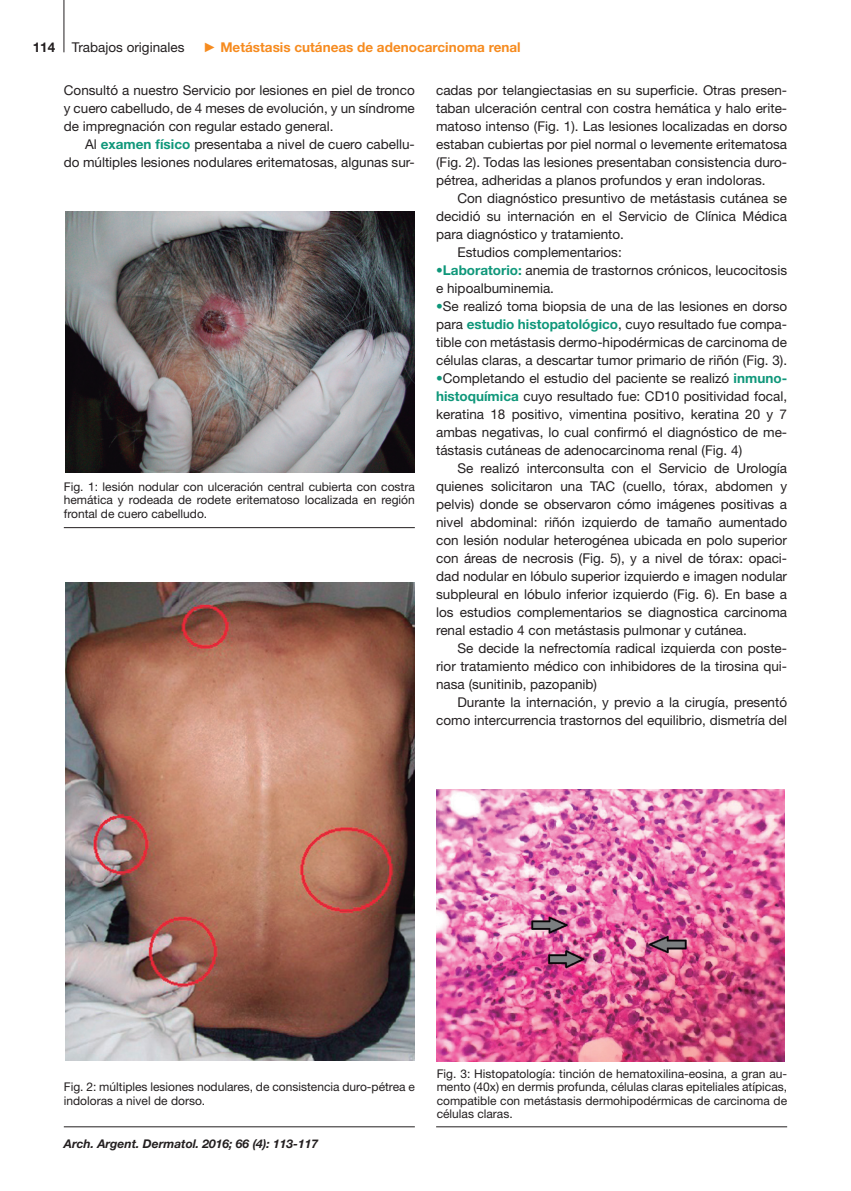
<style>
.page{position:relative;width:851px;height:1191px;background:#fff}
.page>*{position:absolute;margin:0;border:0;box-sizing:border-box;transform-origin:0 0}
.TEXTO_CON_TAB{font:13.5px/18px "Helvetica Neue LT Std";color:#231f20;text-align:justify}
.t1{font:700 13.5px "Helvetica Neue LT Std";color:#f68b1f}
.t2{font:700 13.5px "Helvetica Neue LT Std";color:#231f20}
.EPIGRAFES{font:12px/13.5px "Helvetica Neue LT Std";color:#231f20;text-align:justify}
.CITA_ARTICULO{font:italic 700 12px "Helvetica Neue LT Std";color:#231f20}
.s1{font-family:"Arial";font-weight:400}
.s2{font-weight:700;color:#0f977a}
</style>
<div class="page">
<hr style="left:64px;top:0;width:1px;height:52px;background:#231f20">
<img style="left:65px;top:211px;width:349px;height:262px">
<hr style="left:64px;top:527px;width:351px;height:1px;background:#231f20">
<hr style="left:64px;top:1126px;width:351px;height:1px;background:#231f20">
<hr style="left:436px;top:1126px;width:351px;height:1px;background:#231f20">
<img style="left:65px;top:582px;width:349px;height:478px">
<img style="left:436px;top:789px;width:348px;height:272px">
<p class="t2" style="left:33px;top:39px;width:24px">114</p>
<p class="TEXTO_CON_TAB" style="left:72px;top:38px;width:114px">Trabajos originales</p>
<p class="t1" style="left:203px;top:39px;width:319px"><span class="s1">►</span> Metástasis cutáneas de adenocarcinoma renal</p>
<p class="TEXTO_CON_TAB" style="left:64px;top:81px;width:352px">Consultó a nuestro Servicio por lesiones en piel de tronco y cuero cabelludo, de 4 meses de evolución, y un síndrome de impregnación con regular estado general.</p>
<p class="TEXTO_CON_TAB" style="left:64px;top:135px;width:352px;text-align:right">Al <span class="s2">examen físico</span> presentaba a nivel de cuero cabellu-<br>do múltiples lesiones nodulares eritematosas, algunas sur-</p>
<p class="EPIGRAFES" style="left:64px;top:480px;width:352px">Fig. 1: lesión nodular con ulceración central cubierta con costra hemática y rodeada de rodete eritematoso localizada en región frontal de cuero cabelludo.</p>
<p class="TEXTO_CON_TAB" style="left:436px;top:81px;width:352px">cadas por telangiectasias en su superficie. Otras presen&shy;taban ulceración central con costra hemática y halo erite&shy;matoso intenso (Fig. 1). Las lesiones localizadas en dorso estaban cubiertas por piel normal o levemente eritematosa (Fig. 2). Todas las lesiones presentaban consistencia duro&shy;pétrea, adheridas a planos profundos y eran indoloras.</p>
<p class="TEXTO_CON_TAB" style="left:436px;top:189px;width:352px;text-indent:21px">Con diagnóstico presuntivo de metástasis cutánea se decidió su internación en el Servicio de Clínica Médica para diagnóstico y tratamiento.</p>
<p class="TEXTO_CON_TAB" style="left:457px;top:243px;width:166px">Estudios complementarios:</p>
<p class="TEXTO_CON_TAB" style="left:436px;top:261px;width:352px"><span class="s2">•Laboratorio:</span> anemia de trastornos crónicos, leucocitosis e hipoalbuminemia.</p>
<p class="TEXTO_CON_TAB" style="left:436px;top:297px;width:352px"><span class="s2">•</span>Se realizó toma biopsia de una de las lesiones en dorso para <span class="s2">estudio histopatológico</span>, cuyo resultado fue compa&shy;tible con metástasis dermo-hipodérmicas de carcinoma de células claras, a descartar tumor primario de riñón (Fig. 3).</p>
<p class="TEXTO_CON_TAB" style="left:436px;top:369px;width:352px"><span class="s2">•</span>Completando el estudio del paciente se realizó <span class="s2">inmuno&shy;histoquímica</span> cuyo resultado fue: CD10 positividad focal, keratina 18 positivo, vimentina positivo, keratina 20 y 7 ambas negativas, lo cual confirmó el diagnóstico de me&shy;tástasis cutáneas de adenocarcinoma renal (Fig. 4)</p>
<p class="TEXTO_CON_TAB" style="left:436px;top:459px;width:352px;text-indent:21px">Se realizó interconsulta con el Servicio de Urología quienes solicitaron una TAC (cuello, tórax, abdomen y pelvis) donde se observaron cómo imágenes positivas a nivel abdominal: riñón izquierdo de tamaño aumentado con lesión nodular heterogénea ubicada en polo superior con áreas de necrosis (Fig. 5), y a nivel de tórax: opaci&shy;dad nodular en lóbulo superior izquierdo e imagen nodular subpleural en lóbulo inferior izquierdo (Fig. 6). En base a los estudios complementarios se diagnostica carcinoma renal estadio 4 con metástasis pulmonar y cutánea.</p>
<p class="TEXTO_CON_TAB" style="left:436px;top:639px;width:352px;text-indent:21px">Se decide la nefrectomía radical izquierda con poste&shy;rior tratamiento médico con inhibidores de la tirosina qui&shy;nasa (sunitinib, pazopanib)</p>
<p class="TEXTO_CON_TAB" style="left:436px;top:693px;width:352px;text-align:right">Durante la internación, y previo a la cirugía, presentó como intercurrencia trastornos del equilibrio, dismetría del</p>
<p class="EPIGRAFES" style="left:64px;top:1080px;width:352px">Fig. 2: múltiples lesiones nodulares, de consistencia duro-pétrea e indoloras a nivel de dorso.</p>
<p class="CITA_ARTICULO" style="left:64px;top:1136px;width:256px">Arch. Argent. Dermatol. 2016; 66 (4): 113-117</p>
<p class="EPIGRAFES" style="left:436px;top:1066px;width:352px">Fig. 3: Histopatología: tinción de hematoxilina-eosina, a gran au&shy;mento (40x) en dermis profunda, células claras epiteliales atípicas, compatible con metástasis dermohipodérmicas de carcinoma de células claras.</p>
</div>
